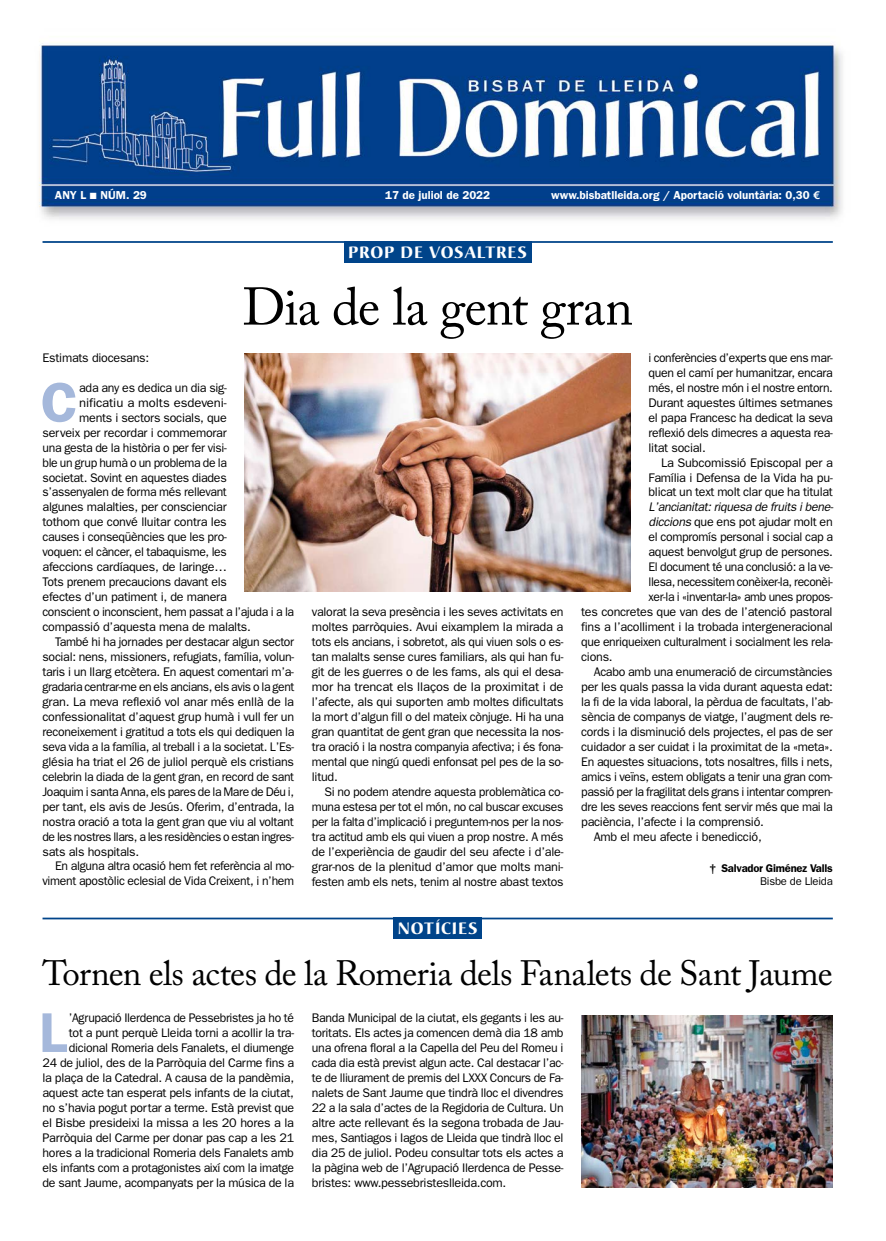
<style>
.page{position:relative;width:886px;height:1241px;background:#fff}
.page>*{position:absolute;margin:0;border:0;box-sizing:border-box;transform-origin:0 0}
.t1{font:600 56.25px "Franklin Gothic";color:#a5b8db}
.t2{font:600 56.12px "Franklin Gothic";color:#a5b8db}
.t3{font:52.5px "Adobe Caslon Pro";letter-spacing:-.015em;color:#000}
.t4{font:35px "Adobe Caslon Pro";letter-spacing:-.02em;color:#000}
.t5{font:700 16.25px "Christiana";letter-spacing:.05em;color:#fff}
.t6{font:12.5px/15px "Franklin Gothic";letter-spacing:-.025em;color:#000;text-align:justify}
.t7{font:italic 12.5px "Franklin Gothic";letter-spacing:-.025em;color:#000}
.t8{font:12.5px "Franklin Gothic";letter-spacing:-.005em;color:#000;scale:1.04 1}
.t9{font:600 11.5px "Franklin Gothic";color:#fff}
.t10{font:600 11.25px "Franklin Gothic";letter-spacing:-.02em;color:#000}
.t11{font:11.25px "Franklin Gothic";letter-spacing:-.02em;color:#000}
.s1{font-family:"European Pi Three";font-weight:400;font-size:9px}
.s2{font-family:"Euro Sans ITC";font-weight:700}
.s3{font-style:italic}
</style>
<div class="page">
<img style="left:39px;top:43px;width:804px;height:177px">
<div style="left:344px;top:241px;width:187px;height:21px;background:#00448a"></div>
<hr style="left:43px;top:241px;width:790px;height:2px;background:#00448a">
<div style="left:393px;top:917px;width:89px;height:21px;background:#00448a"></div>
<hr style="left:43px;top:917px;width:790px;height:2px;background:#00448a">
<img style="left:581px;top:1015px;width:252px;height:172px">
<img style="left:244px;top:353px;width:387px;height:238px">
<p class="t9" style="left:55px;top:188px;width:93px">ANY L <span class="s1">L</span> NÚM. 29</p>
<p class="t9" style="left:385px;top:188px;width:106px">17 de juliol de 2022</p>
<p class="t9" style="left:551px;top:188px;width:271px">www.bisbatlleida.org / Aportació voluntària: 0,30 <span class="s2">E</span></p>
<h3 class="t5" style="left:348px;top:241px;width:180px">PROP DE VOSALTRES</h3>
<h3 class="t3" style="left:242px;top:276px;width:392px">Dia de la gent gran</h3>
<p class="t6" style="left:43px;top:350px;width:108px">Estimats diocesans:</p>
<h2 class="t2" style="left:41px;top:369px;width:39px">C</h2>
<p class="t6" style="left:79px;top:379px;width:149px">ada any es dedica un dia sig-</p>
<p class="t8" style="left:79px;top:395px;width:143px">nificatiu a molts esdeveni-</p>
<p class="t6" style="left:79px;top:409px;width:149px">ments i sectors socials, que</p>
<p class="t6" style="left:43px;top:424px;width:186px">serveix per recordar i commemorar</p>
<p class="t6" style="left:43px;top:439px;width:186px">una gesta de la història o per fer visi-</p>
<p class="t6" style="left:43px;top:454px;width:186px">ble un grup humà o un problema de la</p>
<p class="t6" style="left:43px;top:469px;width:186px">societat. Sovint en aquestes diades</p>
<p class="t6" style="left:43px;top:484px;width:186px">s’assenyalen de forma més rellevant</p>
<p class="t6" style="left:43px;top:499px;width:186px">algunes malalties, per conscienciar</p>
<p class="t6" style="left:43px;top:514px;width:186px">tothom que convé lluitar contra les</p>
<p class="t6" style="left:43px;top:529px;width:186px">causes i conseqüències que les pro-</p>
<p class="t6" style="left:43px;top:544px;width:186px">voquen: el càncer, el tabaquisme, les</p>
<p class="t6" style="left:43px;top:559px;width:186px">afeccions cardíaques, de laringe…</p>
<p class="t6" style="left:43px;top:574px;width:186px">Tots prenem precaucions davant els</p>
<p class="t6" style="left:43px;top:589px;width:186px">efectes d’un patiment i, de manera</p>
<p class="t6" style="left:43px;top:604px;width:253px">conscient o inconscient, hem passat a l’ajuda i a la</p>
<p class="t6" style="left:43px;top:619px;width:210px">compassió d’aquesta mena de malalts.</p>
<p class="t6" style="left:55px;top:634px;width:241px">També hi ha jornades per destacar algun sector</p>
<p class="t6" style="left:43px;top:649px;width:253px">social: nens, missioners, refugiats, família, volun-</p>
<p class="t6" style="left:43px;top:664px;width:253px">taris i un llarg etcètera. En aquest comentari m’a-</p>
<p class="t6" style="left:43px;top:678px;width:253px">gradaria centrar-me en els ancians, els avis o la gent</p>
<p class="t6" style="left:43px;top:693px;width:253px">gran. La meva reflexió vol anar més enllà de la</p>
<p class="t6" style="left:43px;top:708px;width:253px">confessionalitat d’aquest grup humà i vull fer un</p>
<p class="t6" style="left:43px;top:723px;width:253px">reconeixement i gratitud a tots els qui dediquen la</p>
<p class="t6" style="left:43px;top:738px;width:253px">seva vida a la família, al treball i a la societat. L’Es-</p>
<p class="t6" style="left:43px;top:753px;width:253px">glésia ha triat el 26 de juliol perquè els cristians</p>
<p class="t6" style="left:43px;top:768px;width:253px">celebrin la diada de la gent gran, en record de sant</p>
<p class="t6" style="left:43px;top:783px;width:253px">Joaquim i santa Anna, els pares de la Mare de Déu i,</p>
<p class="t6" style="left:43px;top:798px;width:253px">per tant, els avis de Jesús. Oferim, d’entrada, la</p>
<p class="t6" style="left:43px;top:813px;width:253px">nostra oració a tota la gent gran que viu al voltant</p>
<p class="t6" style="left:43px;top:828px;width:253px">de les nostres llars, a les residències o estan ingres-</p>
<p class="t6" style="left:43px;top:843px;width:98px">sats als hospitals.</p>
<p class="t6" style="left:55px;top:858px;width:241px">En alguna altra ocasió hem fet referència al mo-</p>
<p class="t6" style="left:43px;top:873px;width:253px">viment apostòlic eclesial de Vida Creixent, i n’hem</p>
<p class="t6" style="left:312px;top:604px;width:253px">valorat la seva presència i les seves activitats en moltes parròquies. Avui eixamplem la mirada a tots els ancians, i sobretot, als qui viuen sols o es&shy;tan malalts sense cures familiars, als qui han fu&shy;git de les guerres o de les fams, als qui el desa&shy;mor ha trencat els llaços de la proximitat i de l’afecte, als qui suporten amb moltes dificultats la mort d’algun fill o del mateix cònjuge. Hi ha una gran quantitat de gent gran que necessita la nos&shy;tra oració i la nostra companyia afectiva; i és fona&shy;mental que ningú quedi enfonsat pel pes de la so&shy;litud.</p>
<p class="t6" style="left:312px;top:783px;width:253px;text-indent:13px">Si no podem atendre aquesta problemàtica co&shy;muna estesa per tot el món, no cal buscar excuses per la falta d’implicació i preguntem-nos per la nos&shy;tra actitud amb els qui viuen a prop nostre. A més de l’experiència de gaudir del seu afecte i d’ale&shy;grar-nos de la plenitud d’amor que molts mani&shy;festen amb els nets, tenim al nostre abast textos</p>
<p class="t6" style="left:648px;top:350px;width:186px">i conferències d’experts que ens mar&shy;quen el camí per humanitzar, encara més, el nostre món i el nostre entorn.<br>Durant aquestes últimes setmanes el papa Francesc ha dedicat la seva reflexió dels dimecres a aquesta rea&shy;litat social.</p>
<p class="t6" style="left:648px;top:454px;width:186px;text-indent:13px">La Subcomissió Episcopal per a Família i Defensa de la Vida ha pu&shy;blicat un text molt clar que ha titulat</p>
<p class="t7" style="left:648px;top:500px;width:186px">L’ancianitat: riquesa de fruits i bene-</p>
<p class="t6" style="left:648px;top:514px;width:186px"><span class="s3">diccions</span> que ens pot ajudar molt en</p>
<p class="t6" style="left:648px;top:529px;width:186px">el compromís personal i social cap a</p>
<p class="t6" style="left:648px;top:544px;width:186px">aquest benvolgut grup de persones.</p>
<p class="t6" style="left:648px;top:559px;width:186px">El document té una conclusió: a la ve-</p>
<p class="t6" style="left:648px;top:574px;width:186px">llesa, necessitem conèixer-la, reconèi-</p>
<p class="t6" style="left:648px;top:589px;width:186px">xer-la i «inventar-la» amb unes propos-</p>
<p class="t6" style="left:581px;top:604px;width:253px">tes concretes que van des de l’atenció pastoral</p>
<p class="t6" style="left:581px;top:619px;width:253px">fins a l’acolliment i la trobada intergeneracional</p>
<p class="t6" style="left:581px;top:634px;width:253px">que enriqueixen culturalment i socialment les rela-</p>
<p class="t6" style="left:581px;top:649px;width:33px">cions.</p>
<p class="t6" style="left:594px;top:664px;width:240px">Acabo amb una enumeració de circumstàncies</p>
<p class="t6" style="left:581px;top:678px;width:253px">per les quals passa la vida durant aquesta edat:</p>
<p class="t6" style="left:581px;top:693px;width:253px">la fi de la vida laboral, la pèrdua de facultats, l’ab-</p>
<p class="t6" style="left:581px;top:708px;width:253px">sència de companys de viatge, l’augment dels re-</p>
<p class="t6" style="left:581px;top:723px;width:253px">cords i la disminució dels projectes, el pas de ser</p>
<p class="t6" style="left:581px;top:738px;width:253px">cuidador a ser cuidat i la proximitat de la «meta».</p>
<p class="t6" style="left:581px;top:753px;width:253px">En aquestes situacions, tots nosaltres, fills i nets,</p>
<p class="t6" style="left:581px;top:768px;width:253px">amics i veïns, estem obligats a tenir una gran com-</p>
<p class="t6" style="left:581px;top:783px;width:253px">passió per la fragilitat dels grans i intentar compren-</p>
<p class="t6" style="left:581px;top:798px;width:253px">dre les seves reaccions fent servir més que mai la</p>
<p class="t6" style="left:581px;top:813px;width:184px">paciència, l’afecte i la comprensió.</p>
<p class="t6" style="left:594px;top:828px;width:169px">Amb el meu afecte i benedicció,</p>
<p class="t10" style="left:709px;top:861px;width:125px">† Salvador Giménez Valls</p>
<p class="t11" style="left:760px;top:874px;width:74px">Bisbe de Lleida</p>
<h3 class="t5" style="left:398px;top:918px;width:81px">NOTÍCIES</h3>
<h3 class="t4" style="left:43px;top:952px;width:792px">Tornen els actes de la Romeria dels Fanalets de Sant Jaume</h3>
<p class="t6" style="left:312px;top:1009px;width:253px">Banda Municipal de la ciutat, els gegants i les au&shy;toritats. Els actes ja comencen demà dia 18 amb una ofrena floral a la Capella del Peu del Romeu i cada dia està previst algun acte. Cal destacar l’ac&shy;te de lliurament de premis del LXXX Concurs de Fa&shy;nalets de Sant Jaume que tindrà lloc el divendres 22 a la sala d’actes de la Regidoria de Cultura. Un altre acte rellevant és la segona trobada de Jau&shy;mes, Santiagos i Iagos de Lleida que tindrà lloc el dia 25 de juliol. Podeu consultar tots els actes a la pàgina web de l’Agrupació Ilerdenca de Pesse&shy;bristes: www.pessebristeslleida.com.</p>
<p class="t6" style="left:43px;top:1009px;width:253px;text-align:right">’Agrupació Ilerdenca de Pessebristes ja ho té<br>tot a punt perquè Lleida torni a acollir la tra&shy;dicional Romeria dels Fanalets, el diumenge<br>24 de juliol, des de la Parròquia del Carme fins a la plaça de la Catedral. A causa de la pandèmia, aquest acte tan esperat pels infants de la ciutat, no s’havia pogut portar a terme. Està previst que el Bisbe presideixi la missa a les 20 hores a la Parròquia del Carme per donar pas cap a les 21 hores a la tradicional Romeria dels Fanalets amb els infants com a protagonistes així com la imatge de sant Jaume, acompanyats per la música de la</p>
<h1 class="t1" style="left:39px;top:999px;width:30px">L</h1>
</div>
